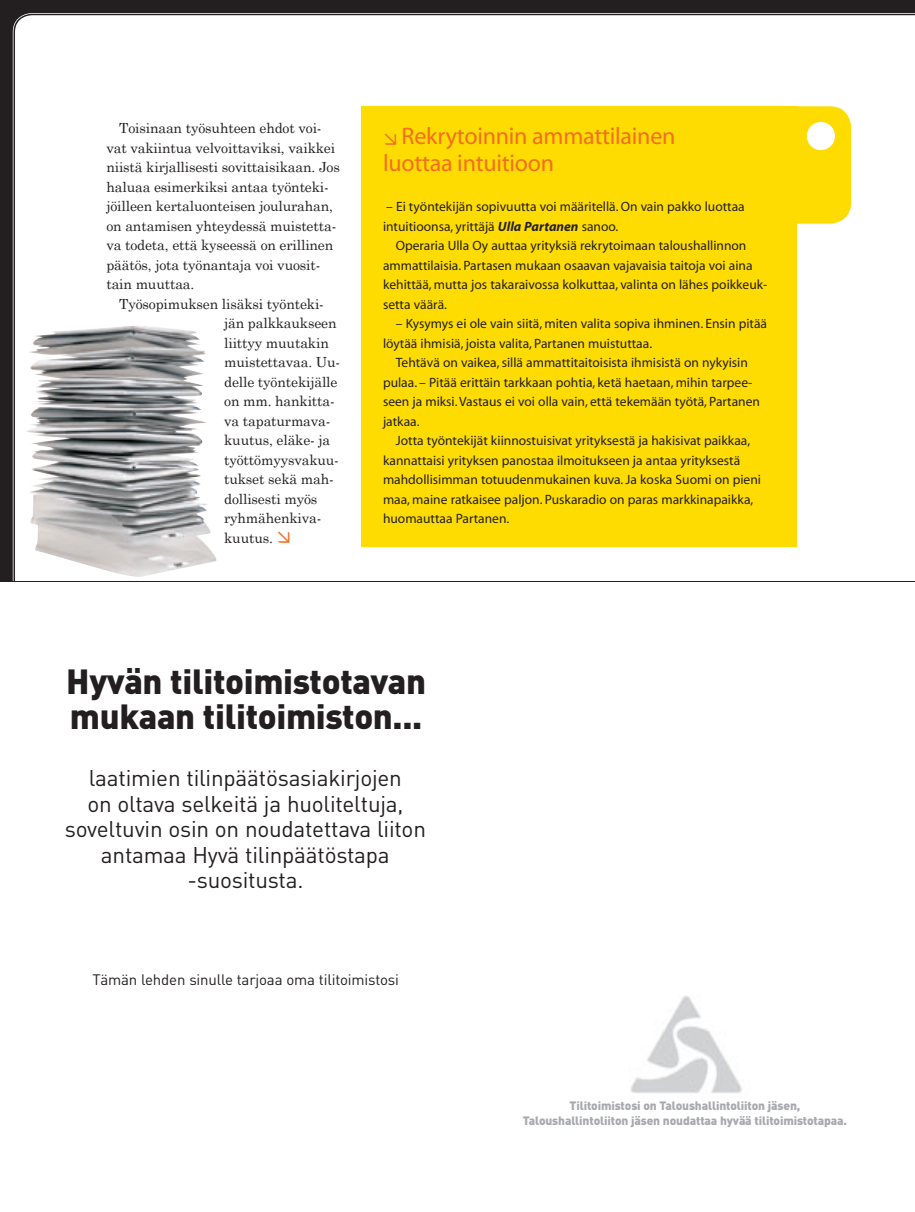
<style>
.page{position:relative;width:915px;height:1212px;background:#fff}
.page>*{position:absolute;margin:0;border:0;box-sizing:border-box;transform-origin:0 0}
.t1{font:900 34.5px/34.5px "DIN";letter-spacing:-.01em;color:#231f20}
.t2{font:24px/27px "Myriad";letter-spacing:-.01em;color:#f36e21}
.t3{font:22.5px/25.5px "DIN";letter-spacing:-.01em;color:#231f20;text-align:center}
.t4{font:15px "DIN";letter-spacing:-.01em;color:#231f20}
.t5{font:13.95px/19.5px "Century Schoolbook";letter-spacing:-.01em;color:#231f20}
.t6{font:13.5px/19.5px "Myriad";color:#231f20}
.t7{font:900 12px/15px "DIN";letter-spacing:-.01em;color:#a8a9ad;text-align:center}
.s1{font-weight:700;font-style:italic}
</style>
<div class="page">
<div style="left:0;top:0;width:914px;height:581px;background:#231f20"></div>
<svg style="left:16px;top:17px;width:898px;height:564px;background:#f4f4f3"></svg>
<hr style="left:0;top:581px;width:914px;height:1px;background:#231f20">
<img style="left:630px;top:995px;width:112px;height:98px">
<div style="left:361px;top:106px;width:435px;height:440px;background:#ffdc01"></div>
<svg style="left:796px;top:106px;width:54px;height:118px;background:#ffe020"></svg>
<img style="left:26px;top:347px;width:53px;height:149px">
<svg style="left:278px;top:531px;width:11px;height:12px"></svg>
<p class="t5" style="left:106px;top:118px;width:235px;text-indent:13px">Toisinaan työsuhteen ehdot voi&shy;vat vakiintua velvoittaviksi, vaikkei niistä kirjallisesti sovittaisikaan. Jos haluaa esimerkiksi antaa työnteki&shy;jöilleen kertaluonteisen joulurahan, on antamisen yhteydessä muistetta&shy;va todeta, että kyseessä on erillinen päätös, jota työnantaja voi vuosit&shy;tain muuttaa.</p>
<p class="t5" style="left:224px;top:294px;width:117px;text-indent:-105px">Työsopimuksen lisäksi työnteki&shy;jän palkkaukseen liittyy muutakin muistettavaa. Uu&shy;delle työntekijälle on mm. hankitta&shy;va tapaturmava&shy;kuutus, eläke- ja työttömyysvakuu&shy;tukset sekä mah&shy;dollisesti myös ryhmähenkiva&shy;kuutus.</p>
<h2 class="t2" style="left:383px;top:124px;width:294px;text-indent:19px">Rekrytoinnin ammattilainen luottaa intuitioon</h2>
<p class="t6" style="left:383px;top:198px;width:363px">– Ei työntekijän sopivuutta voi määritellä. On vain pakko luottaa intuitioonsa, yrittäjä <span class="s1">Ulla Partanen</span> sanoo.</p>
<p class="t6" style="left:383px;top:237px;width:385px;text-indent:13px">Operaria Ulla Oy auttaa yrityksiä rekrytoimaan taloushallinnon ammattilaisia. Partasen mukaan osaavan vajavaisia taitoja voi aina kehittää, mutta jos takaraivossa kolkuttaa, valinta on lähes poikkeuk&shy;setta väärä.</p>
<p class="t6" style="left:383px;top:315px;width:385px;text-indent:13px">– Kysymys ei ole vain siitä, miten valita sopiva ihminen. Ensin pitää löytää ihmisiä, joista valita, Partanen muistuttaa.</p>
<p class="t6" style="left:383px;top:354px;width:378px;text-indent:13px">Tehtävä on vaikea, sillä ammattitaitoisista ihmisistä on nykyisin pulaa. – Pitää erittäin tarkkaan pohtia, ketä haetaan, mihin tarpee&shy;seen ja miksi. Vastaus ei voi olla vain, että tekemään työtä, Partanen jatkaa.</p>
<p class="t6" style="left:383px;top:432px;width:379px;text-indent:13px">Jotta työntekijät kiinnostuisivat yrityksestä ja hakisivat paikkaa, kannattaisi yrityksen panostaa ilmoitukseen ja antaa yrityksestä mahdollisimman totuudenmukainen kuva. Ja koska Suomi on pieni maa, maine ratkaisee paljon. Puskaradio on paras markkinapaikka, huomauttaa Partanen.</p>
<h1 class="t1" style="left:66px;top:662px;width:361px">Hyvän tilitoimistotavan mukaan tilitoimiston...</h1>
<h3 class="t3" style="left:65px;top:765px;width:362px">laatimien tilinpäätösasiakirjojen<br>on oltava selkeitä ja huoliteltuja, soveltuvin osin on noudatettava liiton antamaa Hyvä tilinpäätöstapa -suositusta.</h3>
<p class="t4" style="left:92px;top:970px;width:308px">Tämän lehden sinulle tarjoaa oma tilitoimistosi</p>
<p class="t7" style="left:522px;top:1098px;width:325px">Tilitoimistosi on Taloushallintoliiton jäsen,<br>Taloushallintoliiton jäsen noudattaa hyvää tilitoimistotapaa.</p>
</div>
